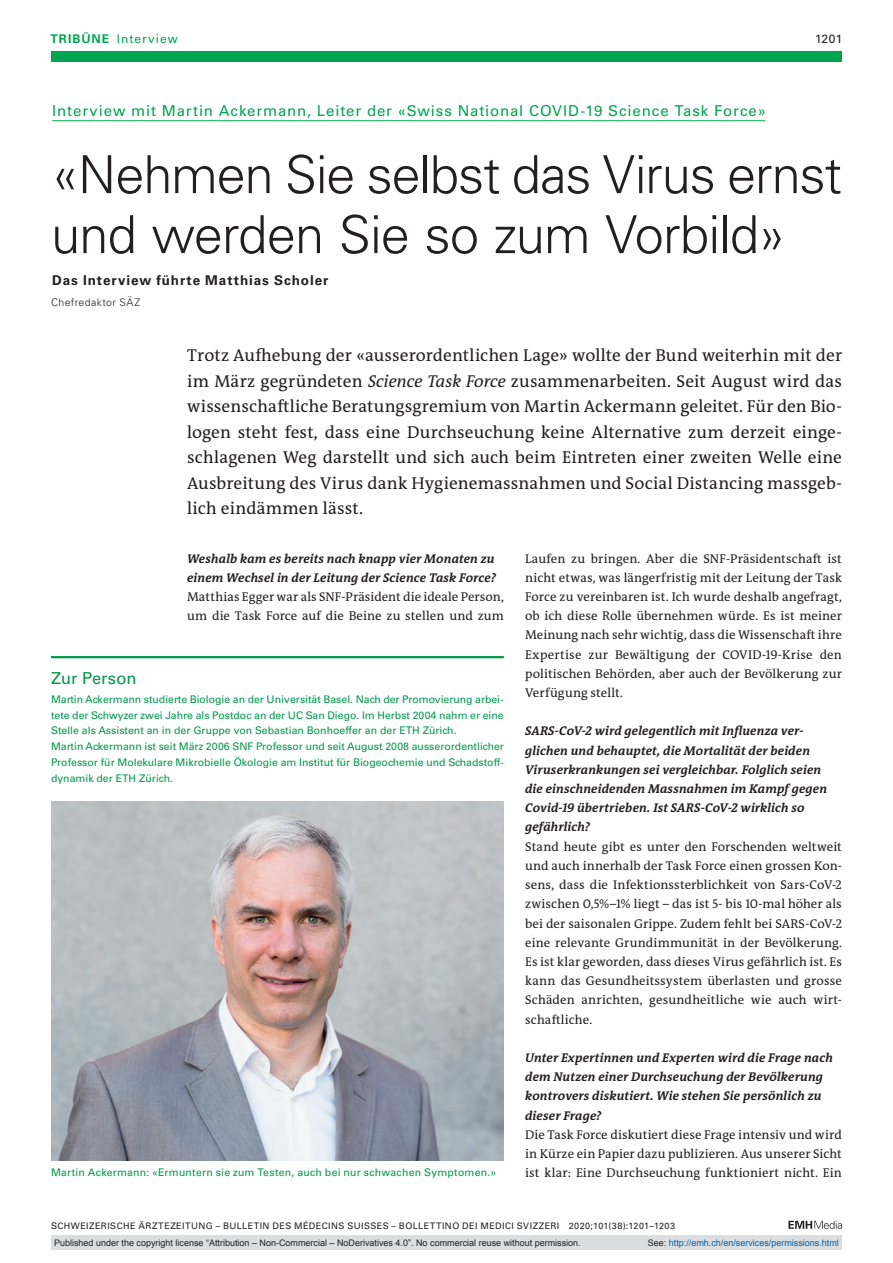
<style>
.page{position:relative;width:893px;height:1263px;background:#fff}
.page>*{position:absolute;margin:0;border:0;box-sizing:border-box;transform-origin:0 0}
.article-title{font:300 52.5px/60px "Univers LT Std";letter-spacing:-.02em;color:#231f20}
.section-pl{font:17.25px/25.5px "The Antiqua B W5 Plain";letter-spacing:.01em;color:#231f20;text-align:justify}
.boxed-title-line{font:16.5px "Univers LT Std";color:#00984a}
.pre-heading{font:15px "Univers LT Std";letter-spacing:.055em;color:#00a54f}
.author-notes{font:700 13.5px "Univers LT Std";letter-spacing:.065em;color:#231f20}
.interview-answer{font:12.75px/19.2px "The Antiqua B W5 Plain";letter-spacing:.005em;color:#231f20}
.interview-question{font:italic 700 12.75px/19.2px "The Antiqua B W7";letter-spacing:.005em;color:#231f20}
.ressort{font:12px "Univers LT Std";letter-spacing:.08em;color:#00a54f}
.ressort-2{font:12px "Univers LT Std";color:#231f20}
.boxed-text{font:10.5px/15.8px "Univers LT Std";color:#00984a;text-align:justify}
.fig-caption{font:10.5px "Univers LT Std";letter-spacing:.02em;color:#00984a}
.aff{font:300 10.5px "Univers LT Std";letter-spacing:.04em;color:#231f20}
.t1{font:9px "Arial";color:#231f20}
.fusszeile{font:9px "Univers LT Std";letter-spacing:.05em;color:#231f20}
.t2{font:9px "Arial";color:#0066b3}
.s1{font-weight:700}
.s2{font-style:italic}
.s3{color:#231f20}
</style>
<div class="page">
<svg style="left:788px;top:1221px;width:54px;height:8px"></svg>
<div style="left:51px;top:51px;width:791px;height:11px;background:#00a54f"></div>
<hr style="left:52px;top:120px;width:713px;height:1px;background:#00a54f">
<img style="left:51px;top:801px;width:453px;height:359px">
<hr style="left:51px;top:656px;width:453px;height:2px;background:#00984a">
<div style="left:51px;top:1235px;width:791px;height:15px;background:#dcdddf"></div>
<p class="ressort" style="left:51px;top:31px;width:129px"><span class="s1">TRIBÜNE</span> Interview</p>
<p class="ressort-2" style="left:815px;top:31px;width:29px">1201</p>
<p class="pre-heading" style="left:52px;top:102px;width:715px">Interview mit Martin Ackermann, Leiter der «Swiss National COVID-19 Science Task Force»</p>
<p class="article-title" style="left:51px;top:145px;width:792px">«Nehmen Sie selbst das Virus ernst und werden Sie so zum Vorbild»</p>
<p class="author-notes" style="left:52px;top:272px;width:278px">Das Interview führte Matthias Scholer</p>
<p class="aff" style="left:51px;top:296px;width:91px">Chefredaktor SÄZ</p>
<p class="section-pl" style="left:187px;top:343px;width:656px">Trotz Aufhebung der «ausserordentlichen Lage» wollte der Bund weiterhin mit der im März gegründeten <span class="s2">Science Task Force</span> zusammenarbeiten. Seit August wird das wissenschaftliche Beratungsgremium von Martin Ackermann geleitet. Für den Bio&shy;logen steht fest, dass eine Durchseuchung keine Alternative zum derzeit einge&shy;schlagenen Weg darstellt und sich auch beim Eintreten einer zweiten Welle eine Ausbreitung des Virus dank Hygienemassnahmen und Social Distancing massgeb&shy;lich eindämmen lässt.</p>
<p class="interview-question" style="left:187px;top:549px;width:310px">Weshalb kam es bereits nach knapp vier Monaten zu einem Wechsel in der Leitung der Science Task Force?</p>
<p class="interview-answer" style="left:187px;top:587px;width:318px">Matthias Egger war als SNF-Präsident die ideale Person, um die Task Force auf die Beine zu stellen und zum</p>
<p class="interview-answer" style="left:525px;top:549px;width:318px;text-align:justify">Laufen zu bringen. Aber die SNF-Präsidentschaft ist nicht etwas, was längerfristig mit der Leitung der Task Force zu vereinbaren ist. Ich wurde deshalb angefragt, ob ich diese Rolle übernehmen würde. Es ist meiner Meinung nach sehr wichtig, dass die Wissenschaft ihre Expertise zur Bewältigung der COVID-19-Krise den politischen Behörden, aber auch der Bevölkerung zur Verfügung stellt.</p>
<p class="interview-question" style="left:525px;top:722px;width:304px">SARS-CoV-2 wird gelegentlich mit Influenza ver&shy;glichen und behauptet, die Mortalität der beiden Viruserkrankungen sei vergleichbar. Folglich seien die einschneidenden Massnahmen im Kampf gegen Covid-19 übertrieben. Ist SARS-CoV-2 wirklich so gefährlich?</p>
<p class="interview-answer" style="left:525px;top:837px;width:318px;text-align:justify">Stand heute gibt es unter den Forschenden weltweit und auch innerhalb der Task Force einen grossen Kon&shy;sens, dass die Infektionssterblichkeit von Sars-CoV-2 zwischen 0,5%–1% liegt – das ist 5- bis 10-mal höher als bei der saisonalen Grippe. Zudem fehlt bei SARS-CoV-2 eine relevante Grundimmunität in der Bevölkerung.<br>Es ist klar geworden, dass dieses Virus gefährlich ist. Es kann das Gesundheitssystem überlasten und grosse Schäden anrichten, gesundheitliche wie auch wirt&shy;schaftliche.</p>
<p class="interview-question" style="left:525px;top:1048px;width:309px">Unter Expertinnen und Experten wird die Frage nach dem Nutzen einer Durchseuchung der Bevölkerung kontrovers diskutiert. Wie stehen Sie persönlich zu dieser Frage?</p>
<p class="interview-answer" style="left:525px;top:1125px;width:318px">Die Task Force diskutiert diese Frage intensiv und wird in Kürze ein Papier dazu publizieren. Aus unserer Sicht</p>
<p class="boxed-title-line" style="left:51px;top:668px;width:87px">Zur Person</p>
<p class="boxed-text" style="left:51px;top:691px;width:454px">Martin Ackermann studierte Biologie an der Universität Basel. Nach der Promovierung arbei&shy;tete der Schwyzer zwei Jahre als Postdoc an der UC San Diego. Im Herbst 2004 nahm er eine Stelle als Assistent an in der Gruppe von Sebastian Bonhoeffer an der ETH Zürich.</p>
<p class="boxed-text" style="left:51px;top:739px;width:454px">Martin Ackermann ist seit März 2006 SNF Professor und seit August 2008 ausserordentlicher Professor für Molekulare Mikrobielle Ökologie am Institut für Biogeochemie und Schadstoff&shy;dynamik der ETH Zürich.</p>
<p class="fig-caption" style="left:51px;top:1166px;width:447px">Martin Ackermann: «Ermuntern sie zum Testen, auch bei nur schwachen Symptomen.»</p>
<p class="interview-answer" style="left:525px;top:1163px;width:318px">ist klar: Eine Durchseuchung funktioniert nicht. Ein</p>
<p class="fusszeile" style="left:51px;top:1220px;width:626px">SCHWEIZERISCHE ÄRZTEZEITUNG – BULLETIN DES MÉDECINS SUISSES – BOLLETTINO DEI MEDICI SVIZZERI 2020;101(38):1201–1203</p>
<p class="t1" style="left:54px;top:1237px;width:528px">Published under the copyright license “Attribution – Non-Commercial – NoDerivatives 4.0”. No commercial reuse without permission.</p>
<p class="t2" style="left:648px;top:1237px;width:193px"><span class="s3">See:</span> http://emh.ch/en/services/permissions.html</p>
</div>
